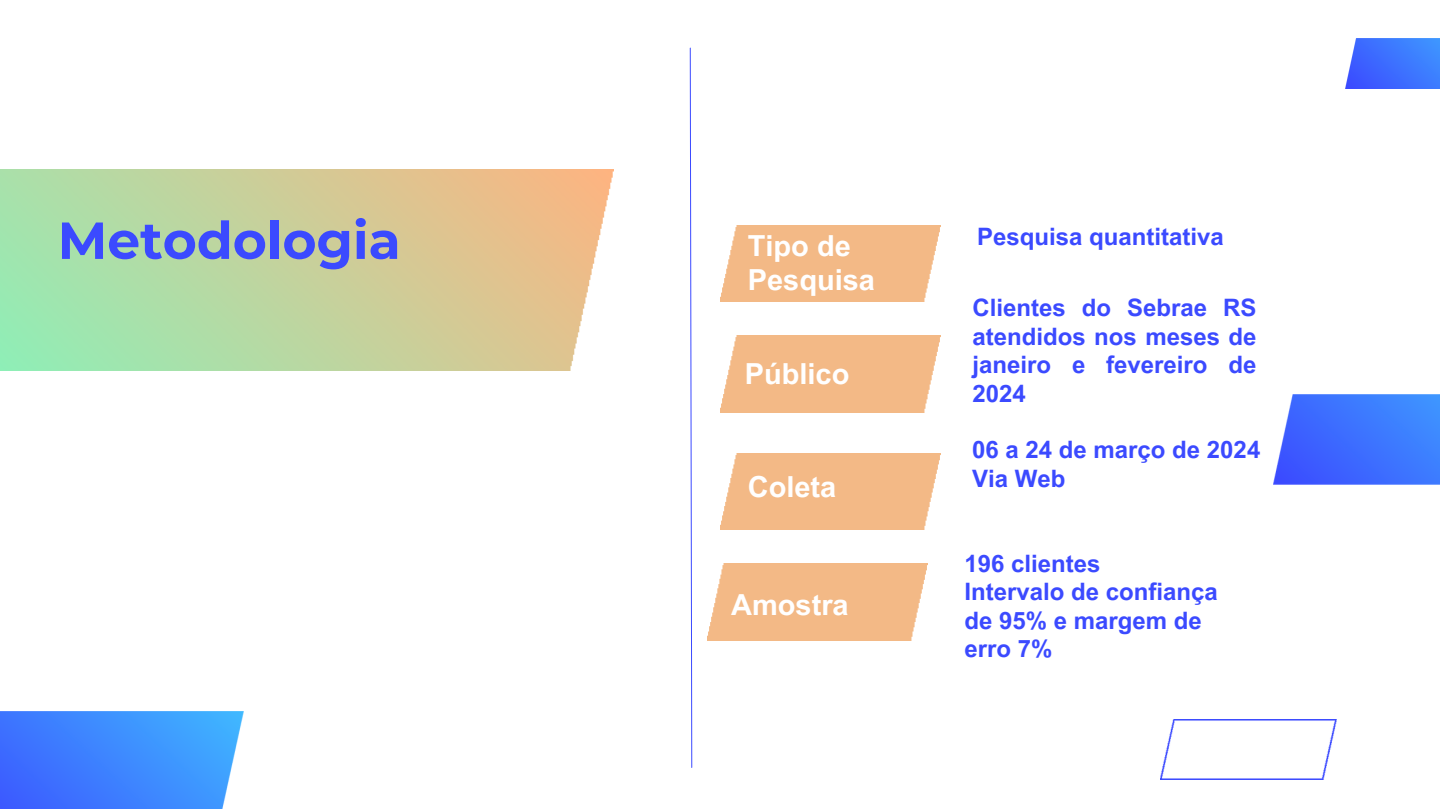
<style>
.page{position:relative;width:1440px;height:810px;background:#fff}
.page>*{position:absolute;margin:0;border:0;box-sizing:border-box;transform-origin:0 0}
.t1{font:700 52px "Montserrat";color:#3b4aff}
.t2{font:700 29px/34.5px "Arial MT Pro";color:#fff}
.t3{font:700 24px/28.5px "Arial MT Pro";color:#3b4aff;text-align:justify}
</style>
<div class="page">
<svg style="left:690px;top:47px;width:3px;height:721px"></svg>
<img style="left:0;top:712px;width:244px;height:96px">
<img style="left:1161px;top:719px;width:175px;height:61px">
<img style="left:1346px;top:39px;width:94px;height:49px">
<img style="left:1273px;top:395px;width:167px;height:89px">
<img style="left:720px;top:225px;width:220px;height:77px">
<img style="left:720px;top:336px;width:220px;height:76px">
<img style="left:720px;top:453px;width:220px;height:77px">
<img style="left:707px;top:564px;width:221px;height:76px">
<h1 class="t1" style="left:58px;top:209px;width:345px">Metodologia</h1>
<h2 class="t3" style="left:977px;top:225px;width:248px">Pesquisa quantitativa</h2>
<p class="t3" style="left:972px;top:297px;width:286px">Clientes do Sebrae RS atendidos nos meses de janeiro e fevereiro de 2024</p>
<p class="t2" style="left:748px;top:232px;width:129px">Tipo de<br>Pesquisa</p>
<p class="t2" style="left:745px;top:360px;width:106px">Público</p>
<p class="t2" style="left:748px;top:473px;width:90px">Coleta</p>
<p class="t2" style="left:731px;top:591px;width:119px">Amostra</p>
<p class="t3" style="left:972px;top:439px;width:290px">06 a 24 de março de 2024</p>
<p class="t3" style="left:972px;top:467px;width:95px">Via Web</p>
<p class="t3" style="left:965px;top:552px;width:138px">196 clientes</p>
<p class="t3" style="left:965px;top:581px;width:255px;text-align:left">Intervalo de confiança de 95% e margem de erro 7%</p>
</div>
